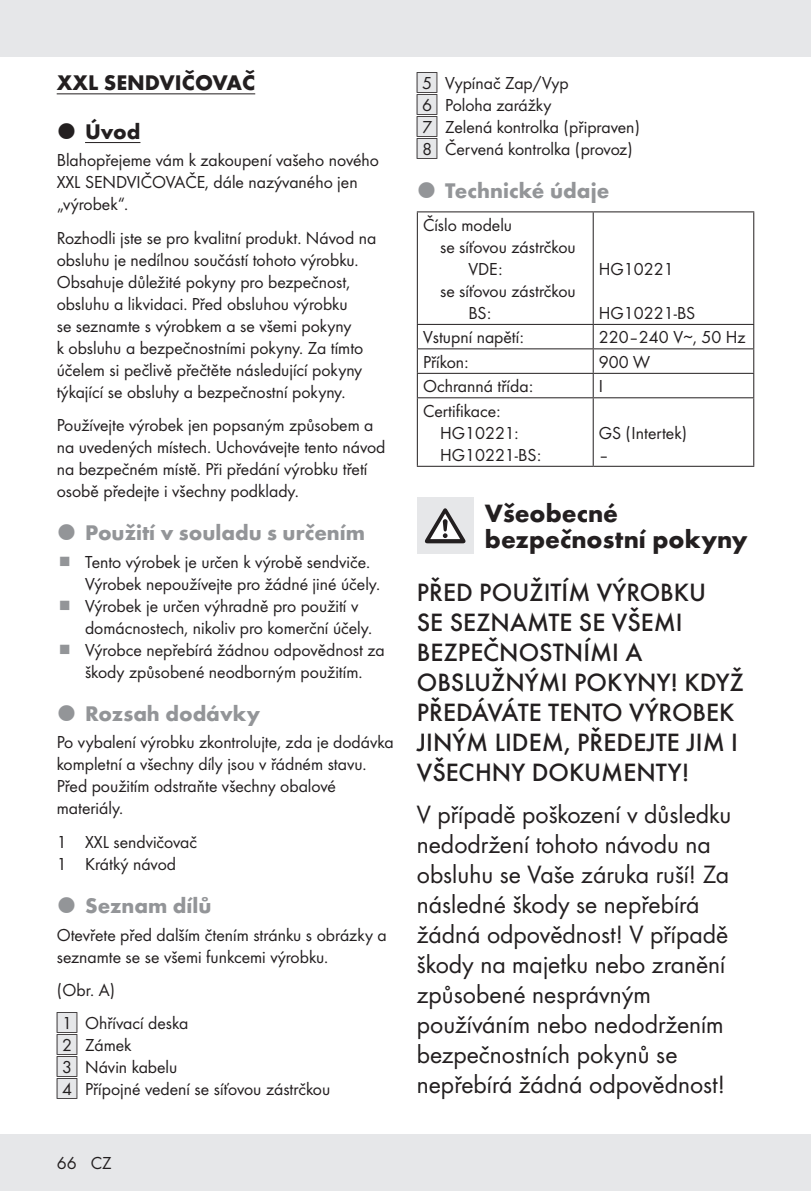
<style>
.page{position:relative;width:811px;height:1191px;background:#fff}
.page>*{position:absolute;margin:0;border:0;box-sizing:border-box;transform-origin:0 0}
.t1{font:26px/30px "Futura Boo";color:#231f20}
.t2{font:500 26px/30px "Futura";color:#231f20}
.t3{font:700 26px/26px "Futura";color:#231f20}
.t4{font:700 22px "Futura";color:#939598}
.t5{font:700 22px "Futura";color:#231f20}
.t6{font:18px/22px "Futura Boo";color:#231f20}
.s1{font-family:"IMP Lidl Num Box";font-size:15.8px;color:#e6e7e9}
.s2{font-family:"IMP Lidl Num Box";font-size:15.8px}
</style>
<div class="page">
<div style="left:0;top:1134px;width:811px;height:57px;background:#e6e7e9"></div>
<div style="left:0;top:0;width:811px;height:57px;background:#e6e7e9"></div>
<hr style="left:57px;top:93px;width:198px;height:1px;background:#231f20">
<hr style="left:85px;top:142px;width:55px;height:1px;background:#231f20">
<hr style="left:417px;top:211px;width:176px;height:1px;background:#231f20">
<hr style="left:417px;top:212px;width:1px;height:112px;background:#231f20">
<hr style="left:593px;top:211px;width:161px;height:1px;background:#231f20">
<hr style="left:593px;top:212px;width:1px;height:112px;background:#231f20">
<hr style="left:753px;top:212px;width:1px;height:112px;background:#231f20">
<hr style="left:417px;top:324px;width:176px;height:1px;background:#231f20">
<hr style="left:593px;top:324px;width:161px;height:1px;background:#231f20">
<hr style="left:417px;top:348px;width:176px;height:1px;background:#231f20">
<hr style="left:593px;top:348px;width:161px;height:1px;background:#231f20">
<hr style="left:417px;top:373px;width:176px;height:1px;background:#231f20">
<svg style="left:417px;top:325px;width:1px;height:72px"></svg>
<hr style="left:593px;top:373px;width:161px;height:1px;background:#231f20">
<svg style="left:593px;top:325px;width:1px;height:72px"></svg>
<svg style="left:753px;top:325px;width:1px;height:72px"></svg>
<hr style="left:417px;top:397px;width:176px;height:1px;background:#231f20">
<hr style="left:417px;top:398px;width:1px;height:68px;background:#231f20">
<hr style="left:593px;top:397px;width:161px;height:1px;background:#231f20">
<hr style="left:593px;top:398px;width:1px;height:68px;background:#231f20">
<hr style="left:753px;top:398px;width:1px;height:68px;background:#231f20">
<hr style="left:417px;top:466px;width:176px;height:1px;background:#231f20">
<hr style="left:593px;top:466px;width:161px;height:1px;background:#231f20">
<div style="left:417px;top:497px;width:56px;height:57px;background:#e6e7e9"></div>
<svg style="left:425px;top:508px;width:40px;height:35px"></svg>
<p class="t5" style="left:57px;top:66px;width:200px">XXL SENDVIČOVAČ</p>
<p class="t5" style="left:85px;top:115px;width:57px">Úvod</p>
<p class="t6" style="left:57px;top:148px;width:324px">Blahopřejeme vám k zakoupení vašeho nového<br>XXL SENDVIČOVAČE, dále nazývaného jen „výrobek“.</p>
<p class="t6" style="left:57px;top:226px;width:321px">Rozhodli jste se pro kvalitní produkt. Návod na obsluhu je nedílnou součástí tohoto výrobku.<br>Obsahuje důležité pokyny pro bezpečnost, obsluhu a likvidaci. Před obsluhou výrobku<br>se seznamte s výrobkem a se všemi pokyny<br>k obsluhu a bezpečnostními pokyny. Za tímto účelem si pečlivě přečtěte následující pokyny týkající se obsluhy a bezpečnostní pokyny.</p>
<p class="t6" style="left:57px;top:413px;width:330px">Používejte výrobek jen popsaným způsobem a na uvedených místech. Uchovávejte tento návod na bezpečném místě. Při předání výrobku třetí osobě předejte i všechny podklady.</p>
<p class="t4" style="left:85px;top:516px;width:281px">Použití v souladu s určením</p>
<p class="t6" style="left:85px;top:550px;width:301px">Tento výrobek je určen k výrobě sendviče.<br>Výrobek nepoužívejte pro žádné jiné účely.<br>Výrobek je určen výhradně pro použití v domácnostech, nikoliv pro komerční účely.<br>Výrobce nepřebírá žádnou odpovědnost za škody způsobené neodborným použitím.</p>
<p class="t4" style="left:85px;top:697px;width:177px">Rozsah dodávky</p>
<p class="t6" style="left:57px;top:730px;width:338px">Po vybalení výrobku zkontrolujte, zda je dodávka kompletní a všechny díly jsou v řádném stavu.<br>Před použitím odstraňte všechny obalové materiály.</p>
<p class="t6" style="left:57px;top:830px;width:142px">1 XXL sendvičovač<br>1 Krátký návod</p>
<p class="t4" style="left:85px;top:889px;width:128px">Seznam dílů</p>
<p class="t6" style="left:57px;top:922px;width:331px">Otevřete před dalším čtením stránku s obrázky a seznamte se se všemi funkcemi výrobku.</p>
<p class="t6" style="left:57px;top:972px;width:133px;line-height:33.4px">(Obr. A)<br><span class="s1">[</span><span class="s2">1]</span> Ohřívací deska</p>
<p class="t6" style="left:57px;top:1033px;width:275px"><span class="s1">[</span><span class="s2">2]</span> Zámek<br><span class="s1">[</span><span class="s2">3]</span> Návin kabelu<br><span class="s1">[</span><span class="s2">4]</span> Přípojné vedení se síťovou zástrčkou</p>
<p class="t6" style="left:57px;top:1151px;width:56px">66 CZ</p>
<p class="t6" style="left:417px;top:71px;width:225px"><span class="s1">[</span><span class="s2">5]</span> Vypínač Zap/Vyp<br><span class="s1">[</span><span class="s2">6]</span> Poloha zarážky<br><span class="s1">[</span><span class="s2">7]</span> Zelená kontrolka (připraven) <span class="s1">[</span><span class="s2">8]</span> Červená kontrolka (provoz)</p>
<p class="t4" style="left:445px;top:174px;width:166px">Technické údaje</p>
<p class="t6" style="left:423px;top:213px;width:91px">Číslo modelu</p>
<p class="t6" style="left:440px;top:235px;width:137px">se síťovou zástrčkou</p>
<p class="t6" style="left:468px;top:257px;width:36px">VDE:</p>
<p class="t6" style="left:440px;top:279px;width:137px">se síťovou zástrčkou</p>
<p class="t6" style="left:468px;top:301px;width:24px">BS:</p>
<p class="t6" style="left:599px;top:257px;width:76px">HG10221</p>
<p class="t6" style="left:599px;top:301px;width:98px">HG10221-BS</p>
<p class="t6" style="left:423px;top:325px;width:102px">Vstupní napětí:</p>
<p class="t6" style="left:599px;top:325px;width:148px">220–240 V∼, 50 Hz</p>
<p class="t6" style="left:423px;top:350px;width:47px">Příkon:</p>
<p class="t6" style="left:599px;top:350px;width:53px">900 W</p>
<p class="t6" style="left:423px;top:374px;width:112px">Ochranná třída:</p>
<p class="t6" style="left:599px;top:374px;width:6px">I</p>
<p class="t6" style="left:440px;top:399px;width:103px;text-indent:-17px">Certifikace:<br>HG10221:<br>HG10221-BS:</p>
<p class="t6" style="left:599px;top:420px;width:90px">GS (Intertek) –</p>
<h1 class="t3" style="left:485px;top:498px;width:264px">Všeobecné bezpečnostní pokyny</h1>
<h1 class="t2" style="left:417px;top:576px;width:328px">PŘED POUŽITÍM VÝROBKU<br>SE SEZNAMTE SE VŠEMI<br>BEZPEČNOSTNÍMI A<br>OBSLUŽNÝMI POKYNY! KDYŽ<br>PŘEDÁVÁTE TENTO VÝROBEK<br>JINÝM LIDEM, PŘEDEJTE JIM I<br>VŠECHNY DOKUMENTY!</h1>
<p class="t1" style="left:417px;top:797px;width:316px">V případě poškození v důsledku nedodržení tohoto návodu na obsluhu se Vaše záruka ruší! Za následné škody se nepřebírá žádná odpovědnost! V případě škody na majetku nebo zranění způsobené nesprávným používáním nebo nedodržením bezpečnostních pokynů se nepřebírá žádná odpovědnost!</p>
</div>
